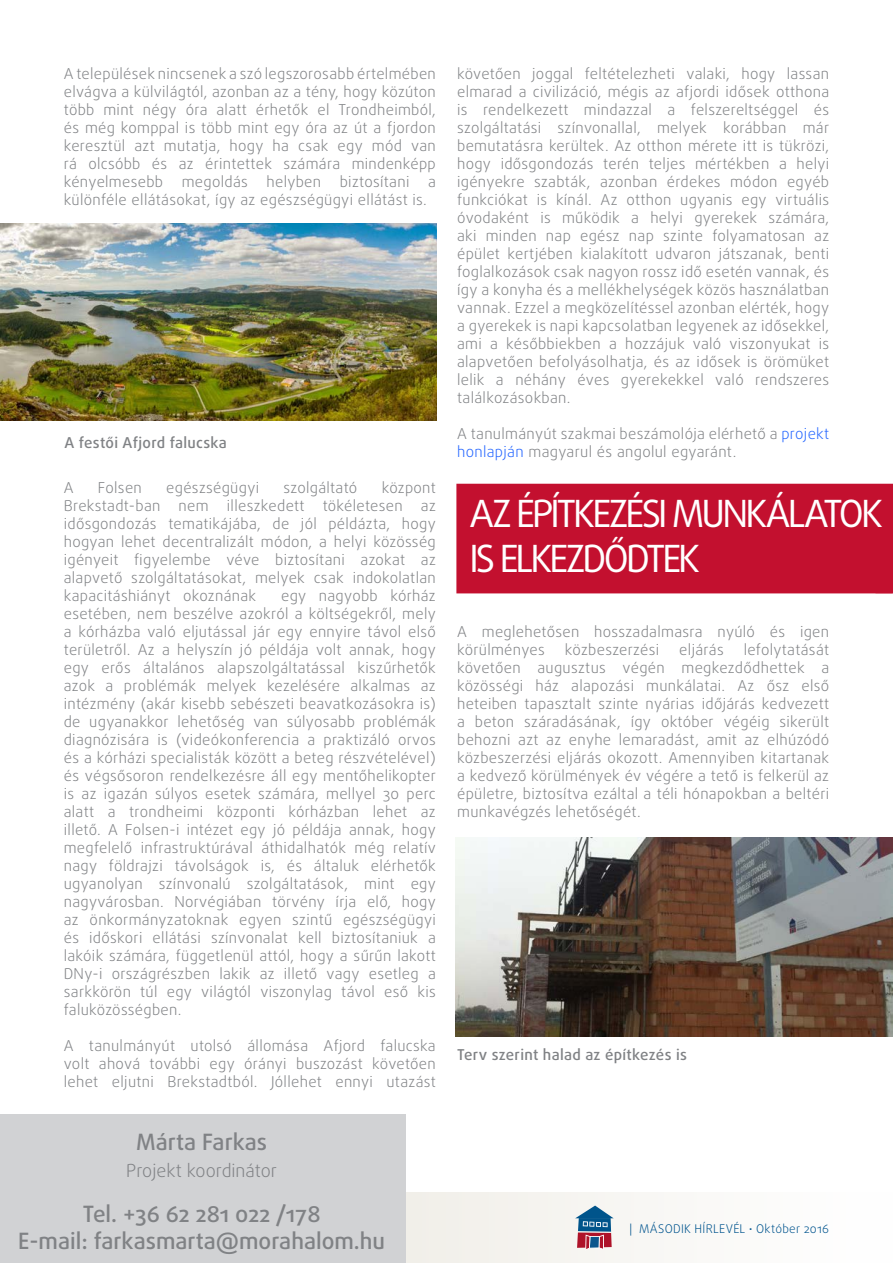
<style>
.page{position:relative;width:893px;height:1263px;background:#fff}
.page>*{position:absolute;margin:0;border:0;box-sizing:border-box;transform-origin:0 0}
.t1{font:37.5px/45px "Daxline Pro";letter-spacing:-.075em;color:#fff}
.t2{font:500 22.5px/27px "Daxline Pro";color:#808285;text-align:center}
.t3{font:300 18px "Daxline Pro";color:#808285}
.t4{font:300 15px/18px "Daxline Pro";letter-spacing:.02em;color:#808285;text-align:justify}
.t5{font:500 15px "Daxline Pro";letter-spacing:.02em;color:#808285}
.t6{font:300 12px "Daxline Pro";letter-spacing:.025em;color:#00548e}
.s1{color:#2365ff}
</style>
<div class="page">
<div style="left:456px;top:484px;width:437px;height:109px;background:#c3102f"></div>
<div style="left:0;top:1192px;width:893px;height:71px;background:#f8f7f5"></div>
<img style="left:0;top:223px;width:437px;height:198px">
<img style="left:455px;top:838px;width:438px;height:199px">
<div style="left:0;top:1114px;width:405px;height:149px;background:#d1d2d4"></div>
<svg style="left:575px;top:1205px;width:39px;height:44px"></svg>
<p class="t4" style="left:64px;top:64px;width:374px">A települések nincsenek a szó legszorosabb értelmében elvágva a külvilágtól, azonban az a tény, hogy közúton több mint négy óra alatt érhetők el Trondheimból, és még komppal is több mint egy óra az út a fjordon keresztül azt mutatja, hogy ha csak egy mód van rá olcsóbb és az érintettek számára mindenképp kényelmesebb megoldás helyben biztosítani a különféle ellátásokat, így az egészségügyi ellátást is.</p>
<p class="t5" style="left:64px;top:432px;width:164px">A festői Afjord falucska</p>
<p class="t4" style="left:64px;top:478px;width:11px">A</p>
<p class="t4" style="left:98px;top:478px;width:45px">Folsen</p>
<p class="t4" style="left:166px;top:478px;width:94px">egészségügyi</p>
<p class="t4" style="left:283px;top:478px;width:75px">szolgáltató</p>
<p class="t4" style="left:64px;top:478px;width:374px;text-indent:318px">központ Brekstadt-ban nem illeszkedett tökéletesen az idősgondozás tematikájába, de jól példázta, hogy hogyan lehet decentralizált módon, a helyi közösség igényeit figyelembe véve biztosítani azokat az alapvető szolgáltatásokat, melyek csak indokolatlan kapacitáshiányt okoznának</p>
<p class="t4" style="left:64px;top:586px;width:374px;text-indent:217px">egy nagyobb kórház esetében, nem beszélve azokról a költségekről, mely a kórházba való eljutással jár egy ennyire távol első területről. Az a helyszín jó példája volt annak, hogy egy erős általános alapszolgáltatással kiszűrhetők azok a problémák melyek kezelésére alkalmas az intézmény (akár kisebb sebészeti beavatkozásokra is) de ugyanakkor lehetőség van súlyosabb problémák diagnózisára is (videókonferencia a praktizáló orvos és a kórházi specialisták között a beteg részvételével) és végsősoron rendelkezésre áll egy mentőhelikopter is az igazán súlyos esetek számára, mellyel 30 perc alatt a trondheimi központi kórházban lehet az illető. A Folsen-i intézet egy jó példája annak, hogy megfelelő infrastruktúrával áthidalhatók még relatív nagy földrajzi távolságok is, és általuk elérhetők ugyanolyan színvonalú szolgáltatások, mint egy nagyvárosban. Norvégiában törvény írja elő, hogy az önkormányzatoknak egyen szintű egészségügyi és időskori ellátási színvonalat kell biztosítaniuk a lakóik számára, függetlenül attól, hogy a sűrűn lakott DNy-i országrészben lakik az illető vagy esetleg a sarkkörön túl egy világtól viszonylag távol eső kis faluközösségben.</p>
<p class="t4" style="left:64px;top:1036px;width:374px">A tanulmányút utolsó állomása Afjord falucska volt ahová további egy órányi buszozást követően lehet eljutni Brekstadtból. Jóllehet ennyi utazást</p>
<h2 class="t2" style="left:136px;top:1128px;width:133px">Márta Farkas</h2>
<p class="t3" style="left:126px;top:1158px;width:152px">Projekt koordinátor</p>
<h2 class="t2" style="left:18px;top:1200px;width:368px">Tel. +36 62 281 022 /178<br>E-mail: farkasmarta@morahalom.hu</h2>
<p class="t4" style="left:457px;top:64px;width:374px">követően joggal feltételezheti valaki, hogy lassan elmarad a civilizáció, mégis az afjordi idősek otthona is rendelkezett mindazzal a felszereltséggel és szolgáltatási színvonallal, melyek korábban már bemutatásra kerültek. Az otthon mérete itt is tükrözi, hogy idősgondozás terén teljes mértékben a helyi igényekre szabták, azonban érdekes módon egyéb funkciókat is kínál. Az otthon ugyanis egy virtuális óvodaként is működik a helyi gyerekek számára, aki minden nap egész nap szinte folyamatosan az épület kertjében kialakított udvaron játszanak, benti foglalkozások csak nagyon rossz idő esetén vannak, és így a konyha és a mellékhelységek közös használatban vannak. Ezzel a megközelítéssel azonban elérték, hogy a gyerekek is napi kapcsolatban legyenek az idősekkel, ami a későbbiekben a hozzájuk való viszonyukat is alapvetően befolyásolhatja, és az idősek is örömüket lelik a néhány éves gyerekekkel való rendszeres találkozásokban.</p>
<p class="t4" style="left:457px;top:424px;width:374px">A tanulmányút szakmai beszámolója elérhető a <span class="s1">projekt honlapján</span> magyarul és angolul egyaránt.</p>
<h1 class="t1" style="left:469px;top:492px;width:415px">AZ ÉPÍTKEZÉSI MUNKÁLATOK<br>IS ELKEZDŐDTEK</h1>
<p class="t4" style="left:457px;top:622px;width:374px">A meglehetősen hosszadalmasra nyúló és igen körülményes</p>
<p class="t4" style="left:457px;top:640px;width:374px;text-indent:287px">lefolytatását követően augusztus végén megkezdődhettek a közösségi ház alapozási munkálatai. Az ősz első heteiben tapasztalt szinte nyárias időjárás kedvezett a beton száradásának, így október végéig sikerült behozni azt az enyhe lemaradást, amit az elhúzódó közbeszerzési eljárás okozott. Amennyiben kitartanak a kedvező körülmények év végére a tető is felkerül az épületre, biztosítva ezáltal a téli hónapokban a beltéri munkavégzés lehetőségét.</p>
<p class="t4" style="left:565px;top:640px;width:96px">közbeszerzési</p>
<p class="t4" style="left:679px;top:640px;width:46px">eljárás</p>
<p class="t5" style="left:457px;top:1044px;width:231px">Terv szerint halad az építkezés is</p>
<p class="t6" style="left:629px;top:1221px;width:201px">| MÁSODIK HÍRLEVÉL • Október 2016</p>
</div>
